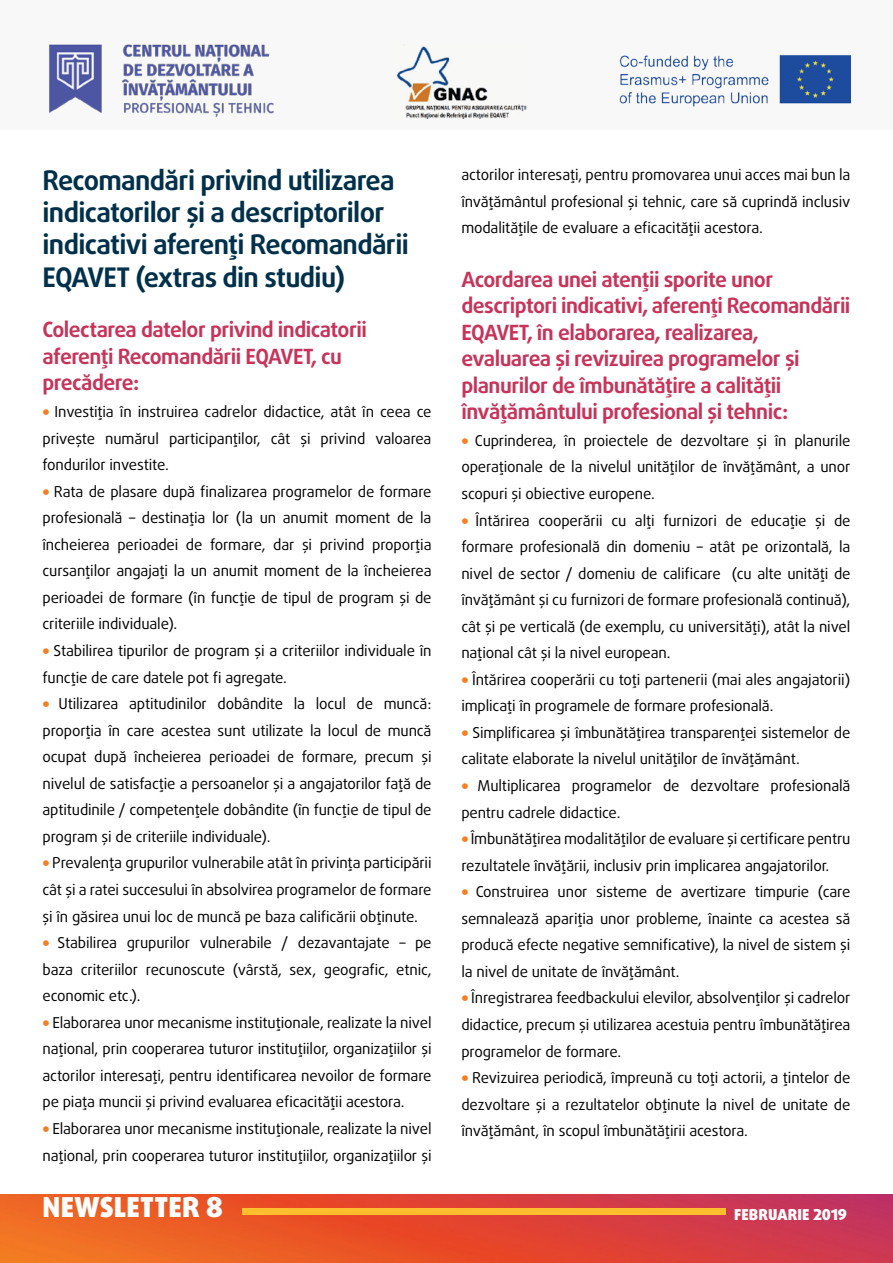
<style>
.page{position:relative;width:893px;height:1263px;background:#fff}
.page>*{position:absolute;margin:0;border:0;box-sizing:border-box;transform-origin:0 0}
.t1{font:900 27.45px "Daxline Pro";letter-spacing:.01em;color:#fff}
.t2{font:700 27px/32.4px "Daxline Pro";letter-spacing:-.025em;color:#00304a}
.t3{font:700 21px/26.5px "Daxline Pro";letter-spacing:-.025em;color:#c7345a}
.t4{font:15px/26.5px "Daxline Pro";letter-spacing:-.01em;color:#000;text-align:justify}
.t5{font:900 15px "Daxline Pro";letter-spacing:.01em;color:#fff}
.s1{font-weight:900;color:#f57e20}
</style>
<div class="page">
<div style="left:0;top:0;width:893px;height:129px;background:#f8f8f9"></div>
<img style="left:0;top:1195px;width:893px;height:68px">
<img style="left:49px;top:44px;width:801px;height:74px">
<div style="left:242px;top:1208px;width:483px;height:6px;background:#ffbe2e"></div>
<h2 class="t2" style="left:43px;top:164px;width:368px">Recomandări privind utilizarea indicatorilor și a descriptorilor indicativi aferenți Recomandării<br>EQAVET (extras din studiu)</h2>
<h3 class="t3" style="left:43px;top:317px;width:326px">Colectarea datelor privind indicatorii aferenți Recomandării EQAVET, cu precădere:</h3>
<p class="t4" style="left:43px;top:398px;width:391px"><span class="s1">•</span> Investiția în instruirea cadrelor didactice, atât în ceea ce privește numărul participanților, cât și privind valoarea fondurilor investite.</p>
<p class="t4" style="left:43px;top:478px;width:391px"><span class="s1">•</span> Rata de plasare după finalizarea programelor de formare profesională – destinația lor (la un anumit moment de la încheierea perioadei de formare, dar și privind proporția cursanților angajați la un anumit moment de la încheierea perioadei de formare (în funcție de tipul de program și de criteriile individuale).</p>
<p class="t4" style="left:43px;top:637px;width:391px"><span class="s1">•</span> Stabilirea tipurilor de program și a criteriilor individuale în funcție de care datele pot fi agregate.</p>
<p class="t4" style="left:43px;top:691px;width:391px"><span class="s1">•</span> Utilizarea aptitudinilor dobândite la locul de muncă: proporția în care acestea sunt utilizate la locul de muncă ocupat după încheierea perioadei de formare, precum și nivelul de satisfacție a persoanelor și a angajatorilor față de aptitudinile / competențele dobândite (în funcție de tipul de program și de criteriile individuale).</p>
<p class="t4" style="left:43px;top:850px;width:391px"><span class="s1">•</span> Prevalența grupurilor vulnerabile atât în privința participării cât și a ratei succesului în absolvirea programelor de formare și în găsirea unui loc de muncă pe baza calificării obținute.</p>
<p class="t4" style="left:43px;top:929px;width:391px"><span class="s1">•</span> Stabilirea grupurilor vulnerabile / dezavantajate – pe baza criteriilor recunoscute (vârstă, sex, geografic, etnic, economic etc.).</p>
<p class="t4" style="left:43px;top:1009px;width:391px"><span class="s1">•</span> Elaborarea unor mecanisme instituționale, realizate la nivel național, prin cooperarea tuturor instituțiilor, organizațiilor și actorilor interesați, pentru identificarea nevoilor de formare pe piața muncii și privind evaluarea eficacității acestora.</p>
<p class="t4" style="left:43px;top:1115px;width:391px"><span class="s1">•</span> Elaborarea unor mecanisme instituționale, realizate la nivel național, prin cooperarea tuturor instituțiilor, organizațiilor și</p>
<h1 class="t1" style="left:43px;top:1188px;width:182px">NEWSLETTER 8</h1>
<p class="t4" style="left:461px;top:162px;width:391px">actorilor interesați, pentru promovarea unui acces mai bun la învățământul profesional și tehnic, care să cuprindă inclusiv modalitățile de evaluare a eficacității acestora.</p>
<p class="t3" style="left:461px;top:266px;width:391px">Acordarea unei atenții sporite unor descriptori indicativi, aferenți Recomandării EQAVET, în elaborarea, realizarea, evaluarea și revizuirea programelor și planurilor de îmbunătățire a calității învățământului profesional și tehnic:</p>
<p class="t4" style="left:461px;top:427px;width:391px"><span class="s1">•</span> Cuprinderea, în proiectele de dezvoltare și în planurile operaționale de la nivelul unităților de învățământ, a unor scopuri și obiective europene.</p>
<p class="t4" style="left:461px;top:507px;width:391px"><span class="s1">•</span> Întărirea cooperării cu alți furnizori de educație și de formare profesională din domeniu – atât pe orizontală, la nivel de sector / domeniu de calificare (cu alte unități de învățământ și cu furnizori de formare profesională continuă), cât și pe verticală (de exemplu, cu universități), atât la nivel național cât și la nivel european.</p>
<p class="t4" style="left:461px;top:666px;width:391px"><span class="s1">•</span> Întărirea cooperării cu toți partenerii (mai ales angajatorii) implicați în programele de formare profesională.</p>
<p class="t4" style="left:461px;top:719px;width:391px"><span class="s1">•</span> Simplificarea și îmbunătățirea transparenței sistemelor de calitate elaborate la nivelul unităților de învățământ.</p>
<p class="t4" style="left:461px;top:772px;width:391px"><span class="s1">•</span> Multiplicarea programelor de dezvoltare profesională pentru cadrele didactice.</p>
<p class="t4" style="left:461px;top:826px;width:391px"><span class="s1">•</span> Îmbunătățirea modalităților de evaluare și certificare pentru rezultatele învățării, inclusiv prin implicarea angajatorilor.</p>
<p class="t4" style="left:461px;top:879px;width:391px"><span class="s1">•</span> Construirea unor sisteme de avertizare timpurie (care semnalează apariția unor probleme, înainte ca acestea să producă efecte negative semnificative), la nivel de sistem și la nivel de unitate de învățământ.</p>
<p class="t4" style="left:461px;top:985px;width:391px"><span class="s1">•</span> Înregistrarea feedbackului elevilor, absolvenților și cadrelor didactice, precum și utilizarea acestuia pentru îmbunătățirea programelor de formare.</p>
<p class="t4" style="left:461px;top:1064px;width:391px"><span class="s1">•</span> Revizuirea periodică, împreună cu toți actorii, a țintelor de dezvoltare și a rezultatelor obținute la nivel de unitate de învățământ, în scopul îmbunătățirii acestora.</p>
<p class="t5" style="left:734px;top:1204px;width:114px">FEBRUARIE 2019</p>
</div>
